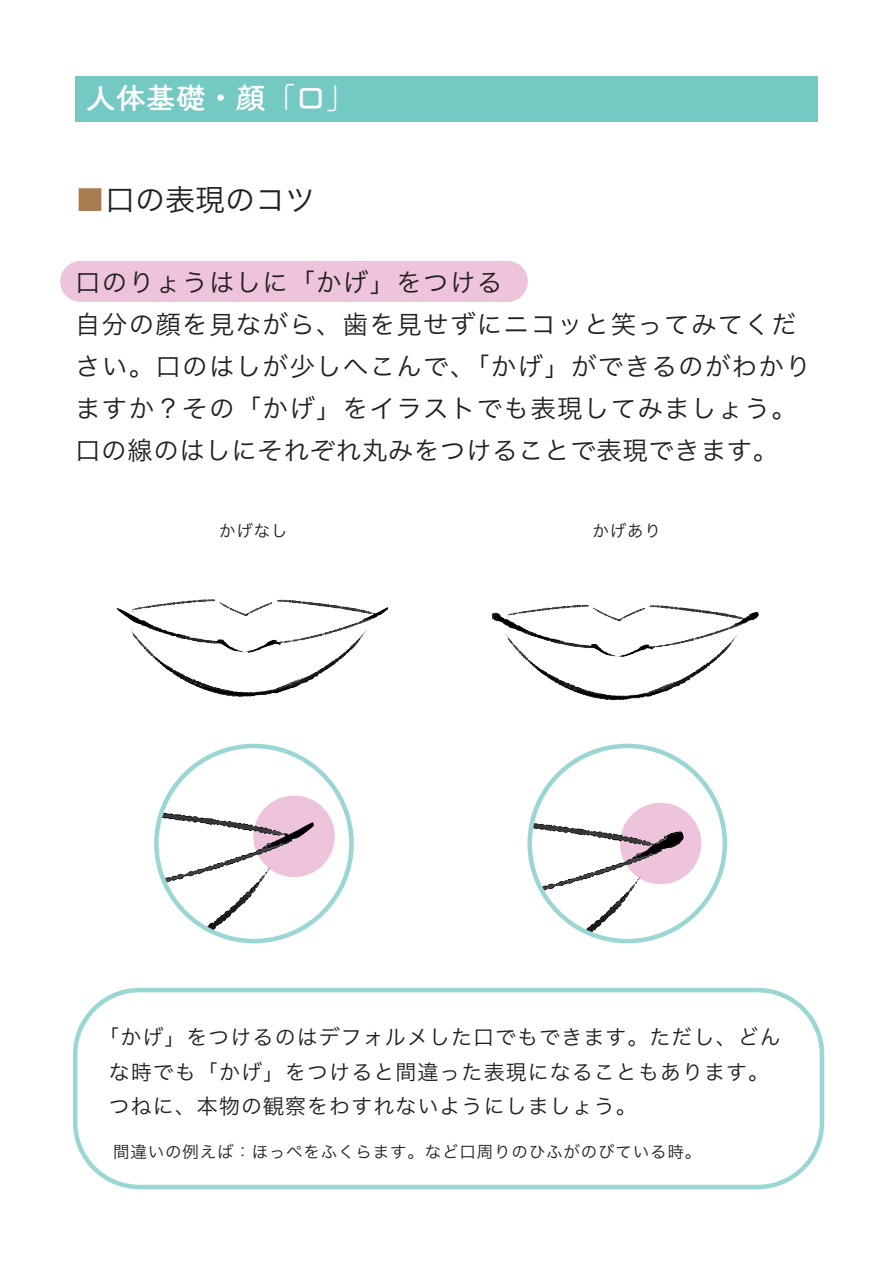
<style>
.page{position:relative;width:893px;height:1263px;background:#fff}
.page>*{position:absolute;margin:0;border:0;box-sizing:border-box;transform-origin:0 0}
.t1{font:700 30px "Tsuku A Rd Gothic";color:#fff}
.t2{font:30px "Hira Kaku Pro N W3";color:#231f20}
.t3{font:25.5px/42px "Hira Kaku Pro N W3";letter-spacing:.05em;color:#231f20}
.t4{font:21px/34.5px "Hira Kaku Pro N W3";letter-spacing:.05em;color:#231f20}
.t5{font:16.5px "Hira Kaku Pro N W3";letter-spacing:.05em;color:#231f20}
.s1{color:#a97b50}
</style>
<div class="page">
<div style="left:75px;top:76px;width:743px;height:46px;background:#74cac2"></div>
<img style="left:156px;top:766px;width:192px;height:175px">
<div style="left:154px;top:744px;width:200px;height:199px;border:4px solid #9ad6d3;border-radius:50%"></div>
<img style="left:532px;top:776px;width:186px;height:165px">
<div style="left:527px;top:744px;width:200px;height:199px;border:4px solid #9ad6d3;border-radius:50%"></div>
<img style="left:116px;top:599px;width:273px;height:98px">
<img style="left:491px;top:604px;width:268px;height:97px">
<div style="left:60px;top:261px;width:468px;height:41px;background:#eec4dc;border-radius:21px"></div>
<div style="left:73px;top:988px;width:751px;height:201px;border:4px solid #9ad6d3;border-radius:64px"></div>
<p class="t1" style="left:86px;top:75px;width:272px">人体基礎・顔「口」</p>
<p class="t2" style="left:75px;top:173px;width:242px"><span class="s1">■</span>口の表現のコツ</p>
<p class="t3" style="left:75px;top:260px;width:737px">口のりょうはしに「かげ」をつける<br>自分の顔を見ながら、歯を見せずにニコッと笑ってみてください。口のはしが少しへこんで、「かげ」ができるのがわかりますか？その「かげ」をイラストでも表現してみましょう。口の線のはしにそれぞれ丸みをつけることで表現できます。</p>
<p class="t5" style="left:219px;top:516px;width:70px">かげなし</p>
<p class="t5" style="left:593px;top:516px;width:70px">かげあり</p>
<p class="t4" style="left:109px;top:1019px;width:673px;text-indent:-10px">「かげ」をつけるのはデフォルメした口でもできます。ただし、どんな時でも「かげ」をつけると間違った表現になることもあります。つねに、本物の観察をわすれないようにしましょう。</p>
<p class="t5" style="left:113px;top:1137px;width:590px">間違いの例えば：ほっぺをふくらます。など口周りのひふがのびている時。</p>
</div>
